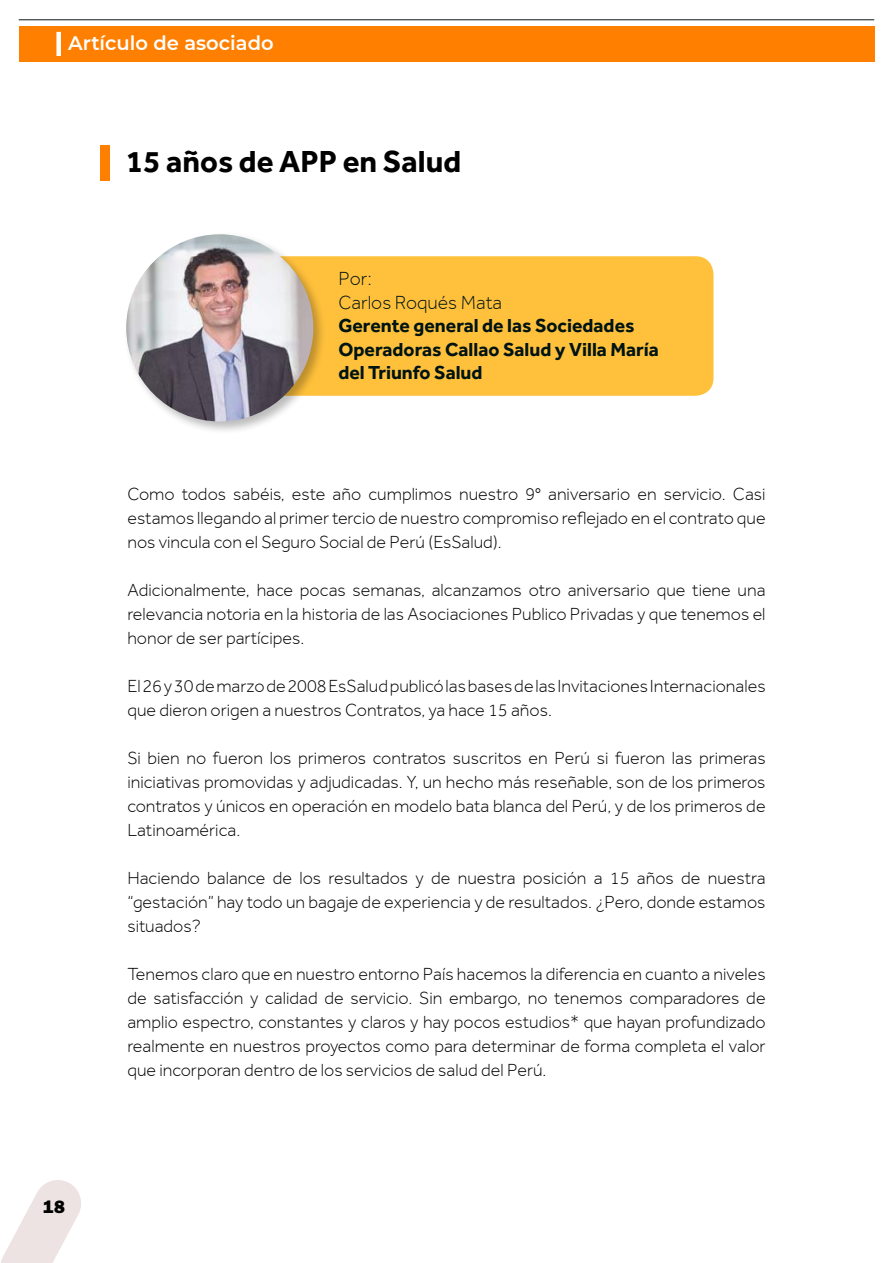
<style>
.page{position:relative;width:893px;height:1263px;background:#fff}
.page>*{position:absolute;margin:0;border:0;box-sizing:border-box;transform-origin:0 0}
.t1{font:700 31.5px "Effra";color:#000}
.t2{font:700 19.5px/23.4px "Effra";color:#001413}
.t3{font:300 19.5px/23.4px "Effra";color:#001413}
.t4{font:600 19.5px "Montserrat";color:#fff}
.t5{font:300 18px/24px "Effra";color:#000;text-align:justify}
.t6{font:18px "ITC Franklin Gothic Std Hvy";color:#020202}
</style>
<div class="page">
<div style="left:19px;top:26px;width:855px;height:36px;background:#ff8000"></div>
<hr style="left:19px;top:19px;width:855px;height:1px;background:#0a1719">
<div style="left:56px;top:32px;width:5px;height:24px;background:#fff"></div>
<svg style="left:1px;top:1180px;width:80px;height:83px"></svg>
<div style="left:264px;top:256px;width:449px;height:140px;background:#ffc13c;border-radius:18px"></div>
<div style="left:101px;top:145px;width:9px;height:36px;background:#ff8000"></div>
<div style="left:124px;top:232px;width:203px;height:203px;background:#000;opacity:.27"></div>
<img style="left:126px;top:234px;width:187px;height:187px;border-radius:94px">
<p class="t4" style="left:68px;top:30px;width:207px">Artículo de asociado</p>
<h1 class="t1" style="left:126px;top:143px;width:336px">15 años de APP en Salud</h1>
<p class="t3" style="left:338px;top:267px;width:165px">Por:<br>Carlos Roqués Mata</p>
<p class="t2" style="left:338px;top:313px;width:322px">Gerente general de las Sociedades<br>Operadoras Callao Salud y Villa María del Triunfo Salud</p>
<p class="t6" style="left:43px;top:1196px;width:23px">18</p>
<p class="t5" style="left:127px;top:482px;width:640px">Como todos sabéis, este año cumplimos nuestro 9° aniversario en servicio. Casi estamos llegando al primer tercio de nuestro compromiso reflejado en el contrato que nos vincula con el Seguro Social de Perú (EsSalud).</p>
<p class="t5" style="left:127px;top:578px;width:640px">Adicionalmente, hace pocas semanas, alcanzamos otro aniversario que tiene una relevancia notoria en la historia de las Asociaciones Publico Privadas y que tenemos el honor de ser partícipes.</p>
<p class="t5" style="left:127px;top:674px;width:640px">El 26 y 30 de marzo de 2008 EsSalud publicó las bases de las Invitaciones Internacionales que dieron origen a nuestros Contratos, ya hace 15 años.</p>
<p class="t5" style="left:127px;top:746px;width:640px">Si bien no fueron los primeros contratos suscritos en Perú si fueron las primeras iniciativas promovidas y adjudicadas. Y, un hecho más reseñable, son de los primeros contratos y únicos en operación en modelo bata blanca del Perú, y de los primeros de Latinoamérica.</p>
<p class="t5" style="left:127px;top:866px;width:640px">Haciendo balance de los resultados y de nuestra posición a 15 años de nuestra “gestación” hay todo un bagaje de experiencia y de resultados. ¿Pero, donde estamos situados?</p>
<p class="t5" style="left:127px;top:962px;width:640px">Tenemos claro que en nuestro entorno País hacemos la diferencia en cuanto a niveles de satisfacción y calidad de servicio. Sin embargo, no tenemos comparadores de amplio espectro, constantes y claros y hay pocos estudios* que hayan profundizado realmente en nuestros proyectos como para determinar de forma completa el valor que incorporan dentro de los servicios de salud del Perú.</p>
</div>
